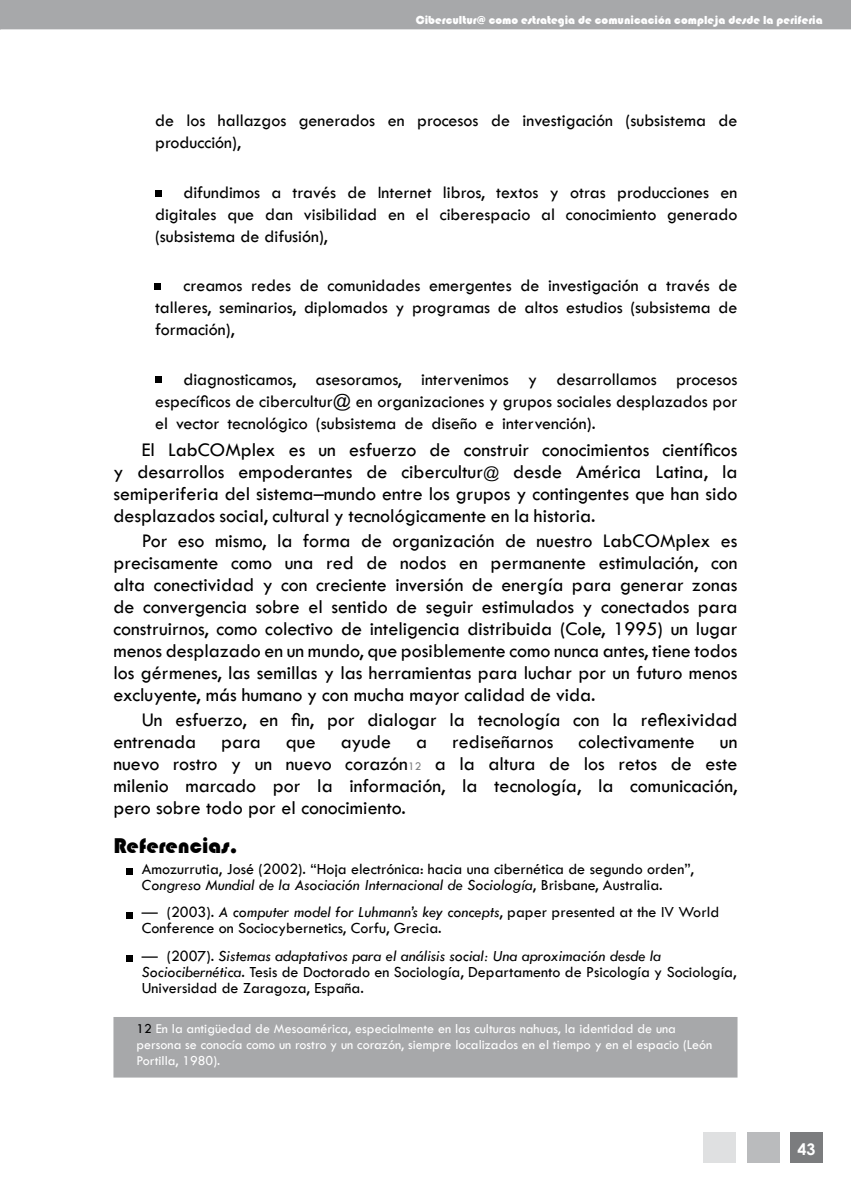
<style>
.page{position:relative;width:851px;height:1191px;background:#fff}
.page>*{position:absolute;margin:0;border:0;box-sizing:border-box;transform-origin:0 0}
.t1{font:22px "Bauhaus 93";color:#000}
.t2{font:20px/22px "Tw Cen";color:#000;text-align:justify}
.t3{font:18px/22px "Tw Cen";color:#000;text-align:justify}
.t4{font:16px/16px "Tw Cen";color:#000}
.t5{font:700 16px "Century Gothic";color:#fff}
.t6{font:14px/16px "Tw Cen";color:#fff}
.t7{font:12px "Bauhaus 93";color:#fff}
.s1{font-size:16px}
.s2{font-size:12px;color:#7b7c7e}
.s3{font-style:italic}
.s4{color:#000}
</style>
<div class="page">
<div style="left:0;top:0;width:850px;height:28px;background:#a7a8aa"></div>
<div style="left:0;top:0;width:850px;height:29px;border:2px solid #a7a8aa"></div>
<div style="left:790px;top:1132px;width:32px;height:30px;background:#7b7c7e"></div>
<div style="left:747px;top:1132px;width:32px;height:30px;background:#babbbd"></div>
<div style="left:703px;top:1132px;width:32px;height:30px;background:#dfe0e1"></div>
<div style="left:116px;top:1020px;width:618px;height:54px;background:#a7a8aa"></div>
<div style="left:113px;top:1017px;width:624px;height:60px;border:6px solid #a7a8aa"></div>
<div style="left:155px;top:191px;width:7px;height:6px;background:#000"></div>
<div style="left:154px;top:283px;width:7px;height:6px;background:#000"></div>
<svg style="left:155px;top:376px;width:6px;height:6px"></svg>
<svg style="left:126px;top:868px;width:6px;height:6px"></svg>
<svg style="left:126px;top:912px;width:6px;height:6px"></svg>
<svg style="left:126px;top:955px;width:6px;height:6px"></svg>
<p class="t7" style="left:415px;top:13px;width:408px">Cibercultur@ como estrategia de comunicación compleja desde la periferia</p>
<p class="t3" style="left:155px;top:109px;width:584px">de los hallazgos generados en procesos de investigación (subsistema de producción),</p>
<p class="t3" style="left:155px;top:181px;width:584px;text-indent:28px">difundimos a través de Internet libros, textos y otras producciones en digitales que dan visibilidad en el ciberespacio al conocimiento generado (subsistema de difusión),</p>
<p class="t3" style="left:155px;top:274px;width:584px;text-indent:28px">creamos redes de comunidades emergentes de investigación a través de talleres, seminarios, diplomados y programas de altos estudios (subsistema de formación),</p>
<p class="t3" style="left:155px;top:368px;width:584px;text-indent:28px">diagnosticamos, asesoramos, intervenimos y desarrollamos procesos específicos de cibercultur@ en organizaciones y grupos sociales desplazados por el vector tecnológico (subsistema de diseño e intervención).</p>
<p class="t2" style="left:113px;top:439px;width:625px;text-indent:28px">El LabCOMplex es un esfuerzo de construir conocimientos científicos y desarrollos empoderantes de cibercultur<span class="s1">@</span> desde América Latina, la semiperiferia del sistema–mundo entre los grupos y contingentes que han sido desplazados social, cultural y tecnológicamente en la historia.</p>
<p class="t2" style="left:113px;top:529px;width:625px;text-indent:28px">Por eso mismo, la forma de organización de nuestro LabCOMplex es precisamente como una red de nodos en permanente estimulación, con alta conectividad y con creciente inversión de energía para generar zonas de convergencia sobre el sentido de seguir estimulados y conectados para construirnos, como colectivo de inteligencia distribuida (Cole, 1995) un lugar menos desplazado en un mundo, que posiblemente como nunca antes, tiene todos los gérmenes, las semillas y las herramientas para luchar por un futuro menos excluyente, más humano y con mucha mayor calidad de vida.</p>
<p class="t2" style="left:113px;top:708px;width:625px;text-indent:28px">Un esfuerzo, en fin, por dialogar la tecnología con la reflexividad entrenada</p>
<p class="t2" style="left:113px;top:730px;width:625px;text-indent:465px">colectivamente un nuevo rostro y un nuevo corazón<span class="s2">12</span> a la altura de los retos de este milenio marcado por la información, la tecnología, la comunicación, pero sobre todo por el conocimiento.</p>
<p class="t2" style="left:221px;top:730px;width:96px">para que</p>
<p class="t2" style="left:340px;top:730px;width:52px">ayude</p>
<p class="t2" style="left:416px;top:730px;width:13px">a</p>
<p class="t2" style="left:452px;top:730px;width:103px">rediseñarnos</p>
<p class="t1" style="left:113px;top:833px;width:126px">Referencias.</p>
<p class="t4" style="left:142px;top:861px;width:553px">Amozurrutia, José (2002). “Hoja electrónica: hacia una cibernética de segundo orden”,<br><span class="s3">Congreso Mundial de la Asociación Internacional de Sociología</span>, Brisbane, Australia.</p>
<p class="t4" style="left:142px;top:904px;width:579px">— (2003). <span class="s3">A computer model for Luhmann’s key concepts</span>, paper presented at the IV World<br>Conference on Sociocybernetics, Corfu, Grecia.</p>
<p class="t4" style="left:142px;top:947px;width:596px">— (2007). <span class="s3">Sistemas adaptativos para el análisis social: Una aproximación desde la<br>Sociocibernética</span>. Tesis de Doctorado en Sociología, Departamento de Psicología y Sociología,<br>Universidad de Zaragoza, España.</p>
<p class="t6" style="left:136px;top:1020px;width:577px"><span class="s4">12</span> En la antigüedad de Mesoamérica, especialmente en las culturas nahuas, la identidad de una persona se conocía como un rostro y un corazón, siempre localizados en el tiempo y en el espacio (León<br>Portilla, 1980).</p>
<p class="t5" style="left:797px;top:1136px;width:19px">43</p>
</div>
